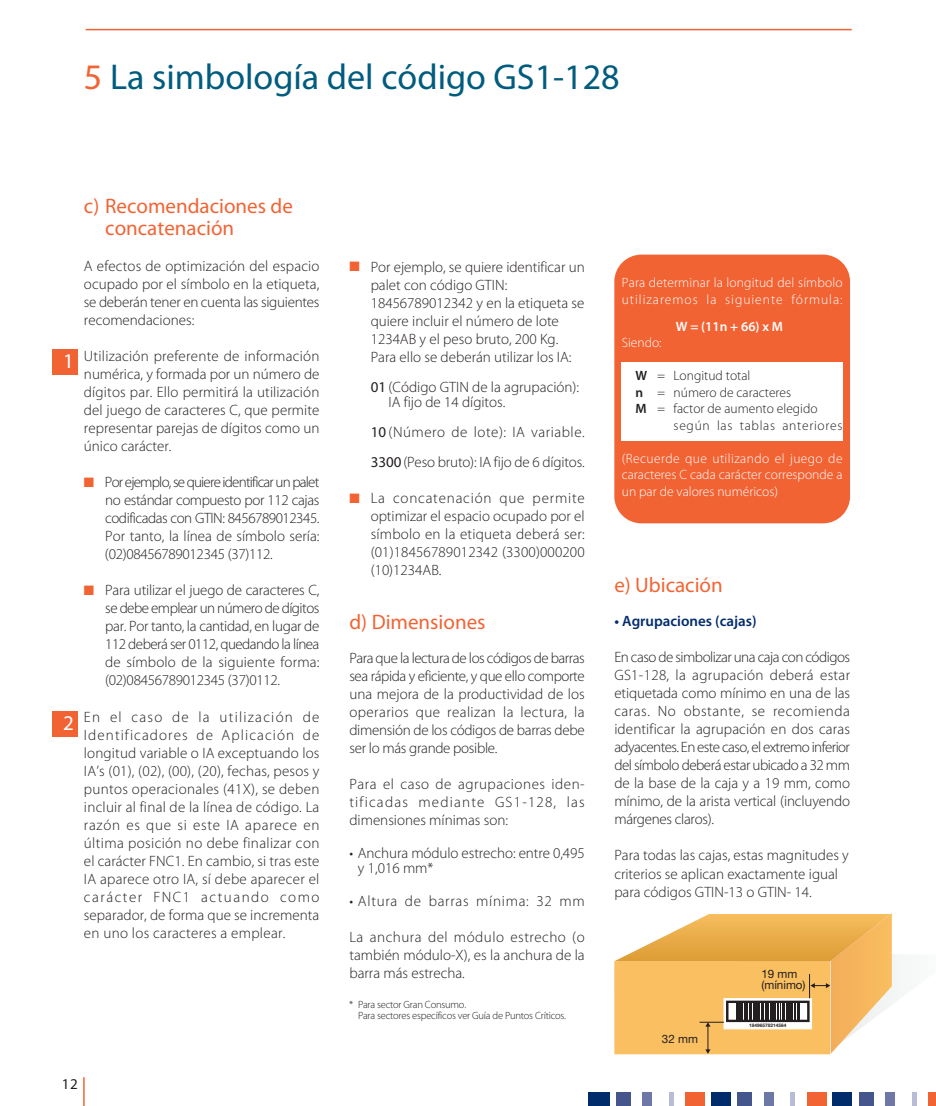
<style>
.page{position:relative;width:936px;height:1106px;background:#fff}
.page>*{position:absolute;margin:0;border:0;box-sizing:border-box;transform-origin:0 0}
.t1{font:36px "Myriad Pro";color:#005c7e}
.t2{font:21px/22.5px "Myriad Pro";color:#f26334}
.t3{font:21px "Myriad Pro";color:#fff}
.t4{font:300 15px/18px "Myriad Pro";color:#231f20;text-align:justify}
.t5{font:300 15px "Myriad Pro";letter-spacing:.05em;color:#231f20}
.t6{font:600 15px "Myriad Pro";color:#002c6c}
.t7{font:15px "Myriad Pro";color:#231f20}
.t8{font:300 13.5px/16.5px "Myriad Pro";letter-spacing:.01em;color:#fff}
.t9{font:300 13.5px "Myriad Pro";color:#231f20}
.t10{font:300 13.5px "Myriad Pro";letter-spacing:.055em;color:#231f20}
.t11{font:600 13.5px "Myriad Pro";color:#fff}
.t12{font:13.5px "Zapf Dingbats ITC";color:#f26334}
.t13{font:11.7px/11.7px "Helvetica Neue";color:#231f20}
.t14{font:300 10.5px/10.5px "Myriad Pro";letter-spacing:-.02em;color:#231f20}
.t15{font:700 4.8px "Helvetica Neue";letter-spacing:.01em;color:#231f20}
.s1{color:#f26334}
.s2{font-weight:400}
.s3{font-weight:600}
</style>
<div class="page">
<hr style="left:86px;top:29px;width:765px;height:1px;background:#f26334">
<div style="left:806px;top:1092px;width:20px;height:14px;background:#f26334"></div>
<div style="left:790px;top:1092px;width:5px;height:14px;background:#b8bcd6"></div>
<div style="left:763px;top:1092px;width:10px;height:14px;background:#6d78a6"></div>
<div style="left:737px;top:1092px;width:15px;height:14px;background:#45568c"></div>
<div style="left:711px;top:1092px;width:20px;height:14px;background:#002c6c"></div>
<div style="left:885px;top:1092px;width:10px;height:14px;background:#6d78a6"></div>
<div style="left:858px;top:1092px;width:15px;height:14px;background:#45568c"></div>
<div style="left:832px;top:1092px;width:20px;height:14px;background:#002c6c"></div>
<div style="left:685px;top:1092px;width:20px;height:14px;background:#f26334"></div>
<div style="left:668px;top:1092px;width:5px;height:14px;background:#b8bcd6"></div>
<div style="left:642px;top:1092px;width:10px;height:14px;background:#6d78a6"></div>
<div style="left:616px;top:1092px;width:15px;height:14px;background:#45568c"></div>
<div style="left:587px;top:1092px;width:22px;height:14px;background:#002c6c"></div>
<div style="left:911px;top:1092px;width:5px;height:14px;background:#b8bcd6"></div>
<div style="left:927px;top:1092px;width:8px;height:14px;background:#f26334"></div>
<div style="left:614px;top:255px;width:236px;height:268px;background:#f26334;border-radius:27px"></div>
<div style="left:52px;top:349px;width:26px;height:26px;background:#f26334"></div>
<div style="left:52px;top:711px;width:26px;height:26px;background:#f26334"></div>
<svg style="left:614px;top:913px;width:284px;height:141px"></svg>
<div style="left:621px;top:362px;width:222px;height:79px;background:#fff"></div>
<hr style="left:83px;top:1077px;width:2px;height:29px;background:#f26334">
<h1 class="t1" style="left:84px;top:63px;width:537px"><span class="s1">5</span> La simbología del código GS1-128</h1>
<h2 class="t3" style="left:63px;top:353px;width:12px">1</h2>
<h2 class="t3" style="left:63px;top:715px;width:12px">2</h2>
<h2 class="t2" style="left:105px;top:196px;width:189px;text-indent:-21px">c) Recomendaciones de concatenación</h2>
<p class="t4" style="left:84px;top:258px;width:237px">A efectos de optimización del espacio ocupado por el símbolo en la etiqueta, se deberán tener en cuenta las siguientes recomendaciones:</p>
<p class="t4" style="left:84px;top:348px;width:237px">Utilización preferente de información numérica, y formada por un número de dígitos par. Ello permitirá la utilización del juego de caracteres C, que permite representar parejas de dígitos como un único carácter.</p>
<p class="t4" style="left:105px;top:474px;width:216px">Por ejemplo, se quiere identificar un palet no estándar compuesto por 112 cajas codificadas con GTIN: 8456789012345.<br>Por tanto, la línea de símbolo sería: (02)08456789012345 (37)112.</p>
<p class="t4" style="left:105px;top:582px;width:216px">Para utilizar el juego de caracteres C, se debe emplear un número de dígitos par. Por tanto, la cantidad, en lugar de 112 deberá ser 0112, quedando la línea de símbolo de la siguiente forma: (02)08456789012345 (37)0112.</p>
<p class="t4" style="left:84px;top:708px;width:237px">En el caso de la utilización de Identificadores de Aplicación de longitud variable o IA exceptuando los IA’s (01), (02), (00), (20), fechas, pesos y puntos operacionales (41X), se deben incluir al final de la línea de código. La razón es que si este IA aparece en última posición no debe finalizar con el carácter FNC1. En cambio, si tras este IA aparece otro IA, sí debe aparecer el carácter FNC1 actuando como separador, de forma que se incrementa en uno los caracteres a emplear.</p>
<p class="t12" style="left:84px;top:477px;width:12px">■</p>
<p class="t12" style="left:84px;top:586px;width:12px">■</p>
<p class="t12" style="left:349px;top:262px;width:12px">■</p>
<p class="t12" style="left:349px;top:494px;width:12px">■</p>
<p class="t4" style="left:370px;top:259px;width:215px;text-align:left">Por ejemplo, se quiere identificar un palet con código GTIN:<br>18456789012342 y en la etiqueta se quiere incluir el número de lote<br>1234AB y el peso bruto, 200 Kg.<br>Para ello se deberán utilizar los IA:</p>
<p class="t4" style="left:388px;top:381px;width:192px;line-height:15px;text-indent:-18px"><span class="s2">01</span> (Código GTIN de la agrupación):<br>IA fijo de 14 dígitos.</p>
<p class="t4" style="left:370px;top:418px;width:215px;line-height:30px"><span class="s2">10</span> (Número de lote): IA variable.<br><span class="s2">3300</span> (Peso bruto): IA fijo de 6 dígitos.</p>
<p class="t4" style="left:370px;top:490px;width:215px">La concatenación que permite optimizar el espacio ocupado por el símbolo en la etiqueta deberá ser: (01)18456789012342 (3300)000200 (10)1234AB.</p>
<h2 class="t2" style="left:349px;top:612px;width:138px">d) Dimensiones</h2>
<p class="t4" style="left:349px;top:650px;width:237px">Para que la lectura de los códigos de barras sea rápida y eficiente, y que ello comporte una mejora de la productividad de los operarios que realizan la lectura, la dimensión de los códigos de barras debe ser lo más grande posible.</p>
<p class="t4" style="left:349px;top:776px;width:237px">Para el caso de agrupaciones iden&shy;tificadas mediante GS1-128, las dimensiones mínimas son:</p>
<p class="t4" style="left:358px;top:847px;width:228px;line-height:15px;text-indent:-9px">• Anchura módulo estrecho: entre 0,495 y 1,016 mm*</p>
<p class="t5" style="left:349px;top:895px;width:237px">• Altura de barras mínima: 32 mm</p>
<p class="t4" style="left:349px;top:929px;width:237px">La anchura del módulo estrecho (o también módulo-X), es la anchura de la barra más estrecha.</p>
<p class="t14" style="left:358px;top:1000px;width:209px;text-indent:-9px">* Para sector Gran Consumo.<br>Para sectores específicos ver Guía de Puntos Críticos.</p>
<p class="t8" style="left:621px;top:276px;width:222px">Para determinar la longitud del símbolo utilizaremos la siguiente fórmula:</p>
<p class="t11" style="left:675px;top:321px;width:109px">W = (11n + 66) x M</p>
<p class="t8" style="left:621px;top:336px;width:41px">Siendo:</p>
<p class="t9" style="left:635px;top:371px;width:117px"><span class="s3">W</span> = Longitud total</p>
<p class="t9" style="left:635px;top:387px;width:157px"><span class="s3">n</span> = número de caracteres</p>
<p class="t9" style="left:635px;top:404px;width:184px"><span class="s3">M</span> = factor de aumento elegido</p>
<p class="t10" style="left:673px;top:420px;width:170px">según las tablas anteriores</p>
<p class="t8" style="left:621px;top:451px;width:222px;text-align:justify">(Recuerde que utilizando el juego de caracteres C cada carácter corresponde a un par de valores numéricos)</p>
<h2 class="t2" style="left:614px;top:575px;width:110px">e) Ubicación</h2>
<p class="t6" style="left:614px;top:615px;width:144px">• Agrupaciones (cajas)</p>
<p class="t4" style="left:614px;top:649px;width:237px">En caso de simbolizar una caja con códigos GS1-128, la agrupación deberá estar etiquetada como mínimo en una de las caras. No obstante, se recomienda identificar la agrupación en dos caras adyacentes. En este caso, el extremo inferior del símbolo deberá estar ubicado a 32 mm de la base de la caja y a 19 mm, como mínimo, de la arista vertical (incluyendo márgenes claros).</p>
<p class="t4" style="left:614px;top:847px;width:236px;text-align:left">Para todas las cajas, estas magnitudes y criterios se aplican exactamente igual para códigos GTIN-13 o GTIN- 14.</p>
<p class="t13" style="left:761px;top:968px;width:46px">19 mm (mínimo)</p>
<p class="t13" style="left:662px;top:1033px;width:38px">32 mm</p>
<p class="t15" style="left:749px;top:1023px;width:39px">18496578214564</p>
<p class="t7" style="left:62px;top:1078px;width:17px">12</p>
</div>
